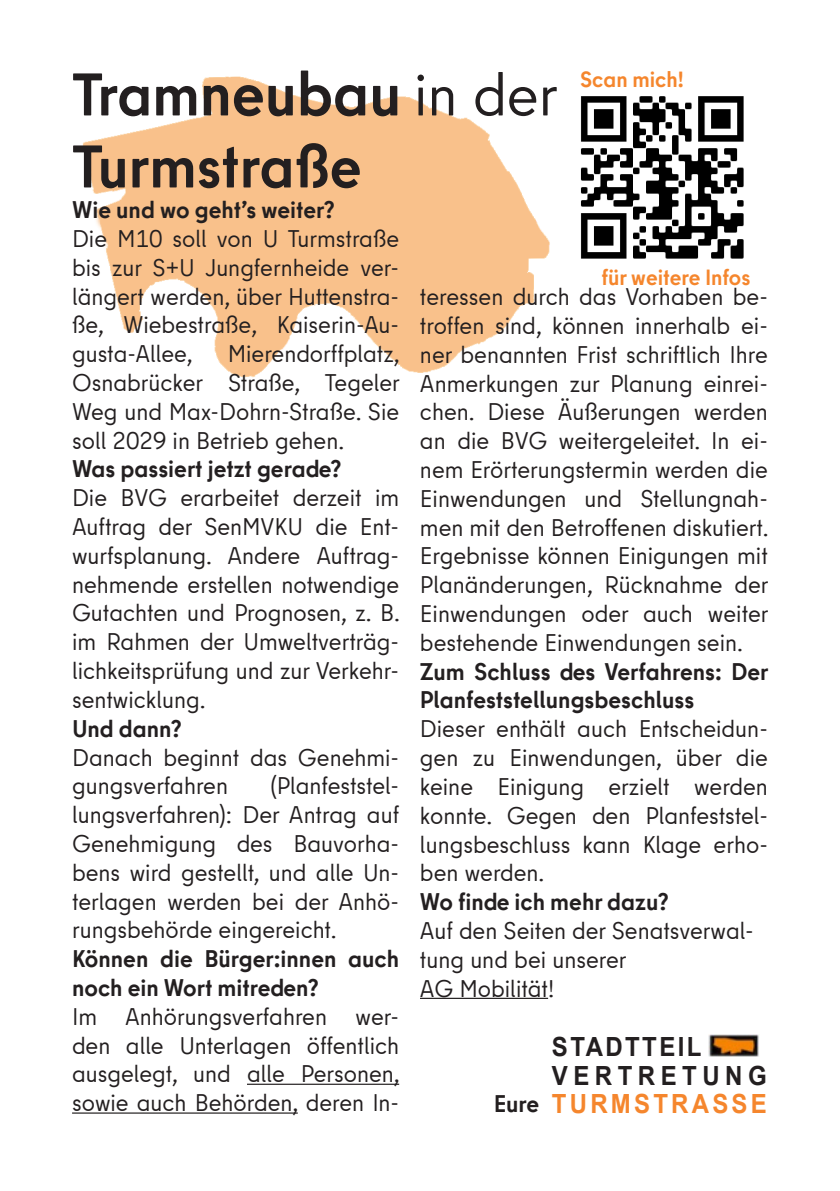
<style>
.page{position:relative;width:840px;height:1191px;background:#fff}
.page>*{position:absolute;margin:0;border:0;box-sizing:border-box;transform-origin:0 0}
.t1{font:700 62px "Berlin Type";color:#231f20}
.t2{font:700 60px "Berlin Type";color:#231f20}
.t3{font:700 26.4px "Arial";letter-spacing:.135em;color:#f5862d;scale:.91 1}
.t4{font:700 26.4px "Arial";letter-spacing:.23em;color:#231f20;scale:.91 1}
.t5{font:700 26.4px "Arial";letter-spacing:.1em;color:#231f20;scale:.91 1}
.t6{font:24px/28.8px "Berlin Type Office";color:#231f20;text-align:justify}
.t7{font:700 24px/28.8px "Berlin Type Office";color:#231f20}
.t8{font:700 22px "Berlin Type";color:#f5862d}
.s1{font-size:60px}
.s2{font-weight:400;font-size:60px}
</style>
<div class="page">
<img style="left:83px;top:76px;width:467px;height:302px">
<hr style="left:247px;top:1083px;width:152px;height:1px;background:#231f20">
<hr style="left:72px;top:1112px;width:225px;height:1px;background:#231f20">
<hr style="left:420px;top:997px;width:128px;height:2px;background:#231f20">
<img style="left:580px;top:96px;width:164px;height:163px">
<img style="left:708px;top:1034px;width:51px;height:22px">
<p class="t1" style="left:72px;top:54px;width:487px"><span class="s1">Tram</span>neubau <span class="s2">in der</span></p>
<p class="t2" style="left:72px;top:128px;width:291px">Turmstraße</p>
<p class="t8" style="left:579px;top:66px;width:105px">Scan mich!</p>
<p class="t7" style="left:72px;top:195px;width:264px">Wie und wo geht’s weiter?</p>
<p class="t6" style="left:72px;top:224px;width:328px">Die M10 soll von U Turmstraße bis zur S+U Jungfernheide ver&shy;längert werden, über Huttenstra&shy;ße, Wiebestraße, Kaiserin-Au&shy;gusta-Allee,</p>
<p class="t6" style="left:72px;top:340px;width:329px;text-indent:156px">Mierendorffplatz, Osnabrücker Straße, Tegeler Weg und Max-Dohrn-Straße. Sie soll 2029 in Betrieb gehen.</p>
<p class="t7" style="left:72px;top:455px;width:271px">Was passiert jetzt gerade?</p>
<p class="t6" style="left:72px;top:484px;width:329px">Die BVG erarbeitet derzeit im Auftrag der SenMVKU die Ent&shy;wurfsplanung. Andere Auftrag&shy;nehmende erstellen notwendige Gutachten und Prognosen, z. B. im Rahmen der Umweltverträg&shy;lichkeitsprüfung und zur Verkehr&shy;sentwicklung.</p>
<p class="t7" style="left:72px;top:714px;width:111px">Und dann?</p>
<p class="t6" style="left:72px;top:743px;width:328px">Danach beginnt das Genehmi&shy;gungsverfahren</p>
<p class="t6" style="left:72px;top:772px;width:328px;text-indent:198px">(Planfeststel&shy;lungsverfahren): Der Antrag auf Genehmigung des Bauvorha&shy;bens wird gestellt, und alle Un&shy;terlagen werden bei der Anhö&shy;rungsbehörde eingereicht.</p>
<p class="t7" style="left:72px;top:944px;width:328px">Können die Bürger:innen auch noch ein Wort mitreden?</p>
<p class="t6" style="left:72px;top:1002px;width:329px">Im Anhörungsverfahren wer&shy;den alle Unterlagen öffentlich ausgelegt, und alle Personen, sowie auch Behörden, deren In-</p>
<p class="t8" style="left:601px;top:263px;width:150px">für weitere Infos</p>
<p class="t6" style="left:420px;top:282px;width:350px">teressen durch das Vorhaben be&shy;troffen sind, können innerhalb ei&shy;ner benannten Frist schriftlich Ihre Anmerkungen zur Planung einrei&shy;chen. Diese Äußerungen werden an die BVG weitergeleitet. In ei&shy;nem Erörterungstermin werden die Einwendungen und Stellungnah&shy;men mit den Betroffenen diskutiert.<br>Ergebnisse können Einigungen mit Planänderungen, Rücknahme der Einwendungen oder auch weiter bestehende Einwendungen sein.</p>
<p class="t7" style="left:420px;top:657px;width:350px">Zum Schluss des Verfahrens: Der<br>Planfeststellungsbeschluss</p>
<p class="t6" style="left:420px;top:714px;width:349px">Dieser enthält auch Entscheidun&shy;gen zu Einwendungen, über die keine Einigung erzielt werden konnte. Gegen den Planfeststel&shy;lungsbeschluss kann Klage erho&shy;ben werden.</p>
<p class="t7" style="left:420px;top:887px;width:250px">Wo finde ich mehr dazu?</p>
<p class="t6" style="left:420px;top:916px;width:335px">Auf den Seiten der Senatsverwal&shy;tung und bei unserer</p>
<p class="t6" style="left:420px;top:974px;width:136px">AG Mobilität!</p>
<p class="t7" style="left:493px;top:1089px;width:47px">Eure</p>
<p class="t5" style="left:551px;top:1028px;width:166px">STADTTEIL</p>
<p class="t4" style="left:551px;top:1056px;width:237px">VERTRETUNG</p>
<p class="t3" style="left:551px;top:1085px;width:237px">TURMSTRASSE</p>
</div>
